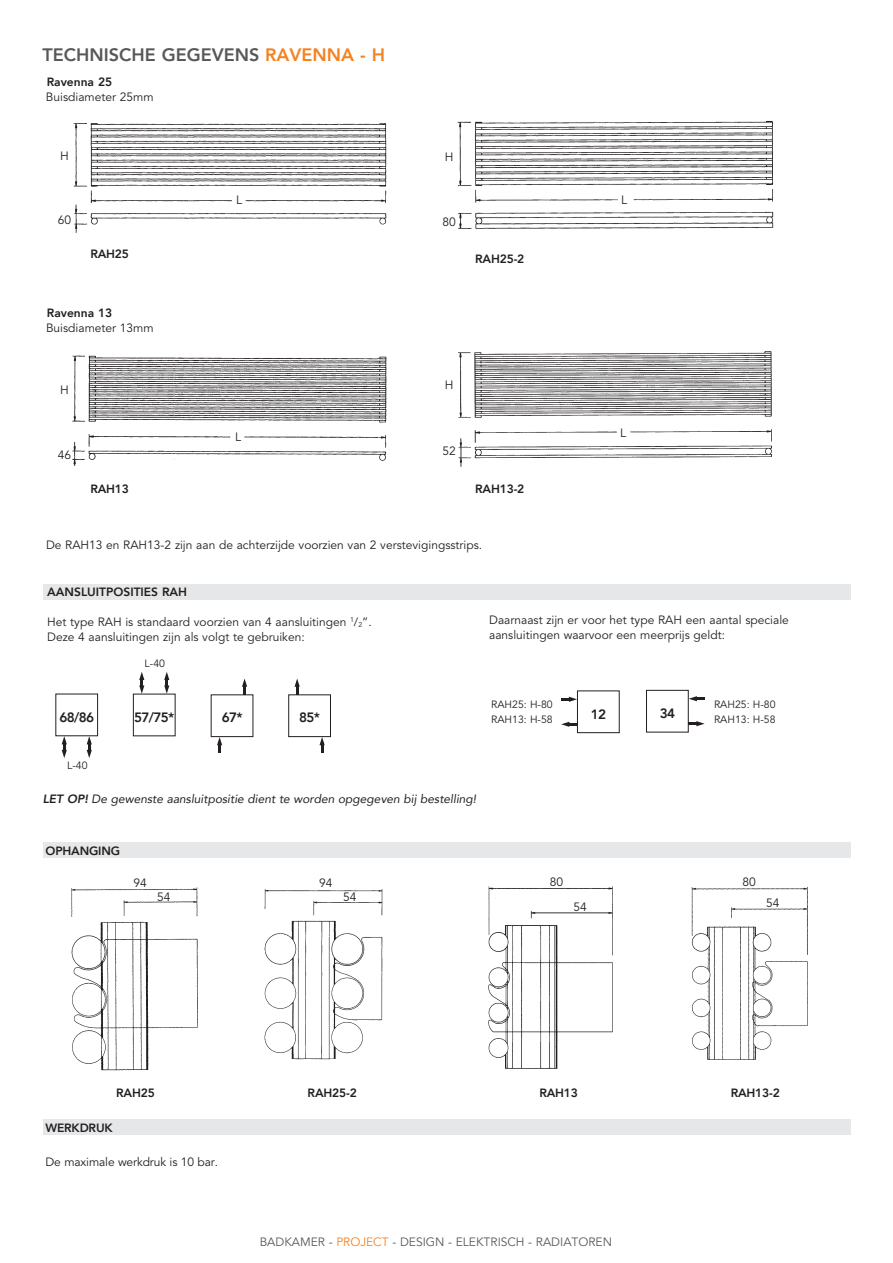
<style>
.page{position:relative;width:893px;height:1263px;background:#fff}
.page>*{position:absolute;margin:0;border:0;box-sizing:border-box;transform-origin:0 0}
.t1{font:800 18px "Avenir";color:#57585a}
.t2{font:800 13.5px "Avenir";letter-spacing:-.05em;color:#231f20}
.t3{font:12px/15px "Avenir LT Std";color:#231f20}
.t4{font:800 12px "Avenir";letter-spacing:-.015em;color:#231f20}
.t5{font:italic 12px "Avenir";color:#231f20}
.t6{font:12px "Avenir LT Std";color:#57585a}
.t7{font:10.5px/15px "Avenir LT Std";color:#231f20}
.s1{color:#f58220}
.s2{font-weight:800}
</style>
<div class="page">
<img style="left:73px;top:123px;width:314px;height:110px">
<img style="left:457px;top:120px;width:317px;height:109px">
<img style="left:72px;top:355px;width:315px;height:110px">
<img style="left:458px;top:351px;width:314px;height:116px">
<img style="left:71px;top:887px;width:127px;height:184px">
<img style="left:264px;top:889px;width:119px;height:171px">
<img style="left:488px;top:886px;width:125px;height:183px">
<img style="left:691px;top:887px;width:117px;height:173px">
<svg style="left:87px;top:736px;width:5px;height:22px"></svg>
<svg style="left:62px;top:736px;width:5px;height:22px"></svg>
<svg style="left:164px;top:672px;width:5px;height:22px"></svg>
<svg style="left:139px;top:672px;width:5px;height:22px"></svg>
<svg style="left:242px;top:678px;width:5px;height:16px"></svg>
<svg style="left:217px;top:737px;width:5px;height:16px"></svg>
<div style="left:288px;top:694px;width:43px;height:43px;border:1px solid #231f20"></div>
<svg style="left:295px;top:678px;width:5px;height:16px"></svg>
<svg style="left:319px;top:737px;width:6px;height:16px"></svg>
<div style="left:577px;top:690px;width:43px;height:43px;border:1px solid #231f20"></div>
<svg style="left:561px;top:722px;width:16px;height:5px"></svg>
<svg style="left:561px;top:697px;width:16px;height:5px"></svg>
<div style="left:646px;top:690px;width:43px;height:42px;border:1px solid #231f20"></div>
<svg style="left:689px;top:721px;width:16px;height:5px"></svg>
<svg style="left:689px;top:696px;width:16px;height:5px"></svg>
<div style="left:43px;top:584px;width:807px;height:15px;background:#e6e7e9"></div>
<div style="left:43px;top:842px;width:807px;height:15px;background:#e6e7e9"></div>
<div style="left:43px;top:1119px;width:807px;height:16px;background:#e6e7e9"></div>
<h1 class="t1" style="left:43px;top:40px;width:344px">TECHNISCHE GEGEVENS <span class="s1">RAVENNA - H</span></h1>
<p class="t4" style="left:47px;top:72px;width:67px">Ravenna 25</p>
<p class="t3" style="left:46px;top:89px;width:109px">Buisdiameter 25mm</p>
<p class="t3" style="left:60px;top:148px;width:10px">H</p>
<p class="t3" style="left:445px;top:150px;width:10px">H</p>
<p class="t3" style="left:236px;top:193px;width:7px">L</p>
<p class="t3" style="left:58px;top:213px;width:15px">60</p>
<p class="t3" style="left:443px;top:215px;width:15px">80</p>
<p class="t4" style="left:90px;top:245px;width:40px">RAH25</p>
<p class="t4" style="left:475px;top:250px;width:51px">RAH25-2</p>
<p class="t4" style="left:47px;top:304px;width:67px">Ravenna 13</p>
<p class="t3" style="left:46px;top:321px;width:109px">Buisdiameter 13mm</p>
<p class="t3" style="left:60px;top:382px;width:10px">H</p>
<p class="t3" style="left:445px;top:378px;width:10px">H</p>
<p class="t3" style="left:235px;top:430px;width:7px">L</p>
<p class="t3" style="left:58px;top:448px;width:15px">46</p>
<p class="t3" style="left:443px;top:444px;width:15px">52</p>
<p class="t4" style="left:90px;top:480px;width:40px">RAH13</p>
<p class="t4" style="left:475px;top:479px;width:51px">RAH13-2</p>
<p class="t3" style="left:46px;top:538px;width:438px">De RAH13 en RAH13-2 zijn aan de achterzijde voorzien van 2 verstevigingsstrips.</p>
<p class="t3" style="left:621px;top:192px;width:7px">L</p>
<p class="t3" style="left:620px;top:425px;width:7px">L</p>
<p class="t4" style="left:47px;top:583px;width:141px">AANSLUITPOSITIES RAH</p>
<p class="t3" style="left:47px;top:615px;width:326px">Het type RAH is standaard voorzien van 4 aansluitingen <sup>1</sup>/<sub>2</sub>”.<br>Deze 4 aansluitingen zijn als volgt te gebruiken:</p>
<p class="t7" style="left:145px;top:656px;width:22px">L-40</p>
<p class="t2" style="left:60px;top:706px;width:36px">68/86</p>
<p class="t2" style="left:134px;top:706px;width:42px">57/75*</p>
<p class="t2" style="left:222px;top:707px;width:22px">67*</p>
<p class="t2" style="left:299px;top:707px;width:22px">85*</p>
<p class="t3" style="left:489px;top:613px;width:301px">Daarnaast zijn er voor het type RAH een aantal speciale aansluitingen waarvoor een meerprijs geldt:</p>
<p class="t7" style="left:491px;top:697px;width:63px">RAH25: H-80<br>RAH13: H-58</p>
<p class="t7" style="left:714px;top:697px;width:63px">RAH25: H-80<br>RAH13: H-58</p>
<p class="t2" style="left:591px;top:703px;width:17px">12</p>
<p class="t2" style="left:660px;top:703px;width:17px">34</p>
<p class="t7" style="left:67px;top:758px;width:22px">L-40</p>
<p class="t5" style="left:43px;top:791px;width:435px"><span class="s2">LET OP!</span> De gewenste aansluitpositie dient te worden opgegeven bij bestelling!</p>
<p class="t4" style="left:46px;top:841px;width:76px">OPHANGING</p>
<p class="t3" style="left:133px;top:875px;width:15px">94</p>
<p class="t3" style="left:157px;top:890px;width:15px">54</p>
<p class="t3" style="left:319px;top:875px;width:15px">94</p>
<p class="t3" style="left:343px;top:890px;width:15px">54</p>
<p class="t3" style="left:550px;top:875px;width:15px">80</p>
<p class="t3" style="left:742px;top:875px;width:15px">80</p>
<p class="t3" style="left:574px;top:900px;width:15px">54</p>
<p class="t3" style="left:766px;top:895px;width:15px">54</p>
<p class="t4" style="left:116px;top:1084px;width:40px">RAH25</p>
<p class="t4" style="left:308px;top:1084px;width:51px">RAH25-2</p>
<p class="t4" style="left:539px;top:1084px;width:40px">RAH13</p>
<p class="t4" style="left:731px;top:1084px;width:51px">RAH13-2</p>
<p class="t4" style="left:46px;top:1119px;width:69px">WERKDRUK</p>
<p class="t3" style="left:46px;top:1154px;width:174px">De maximale werkdruk is 10 bar.</p>
<p class="t6" style="left:260px;top:1235px;width:354px">BADKAMER - <span class="s1">PROJECT</span> - DESIGN - ELEKTRISCH - RADIATOREN</p>
</div>
